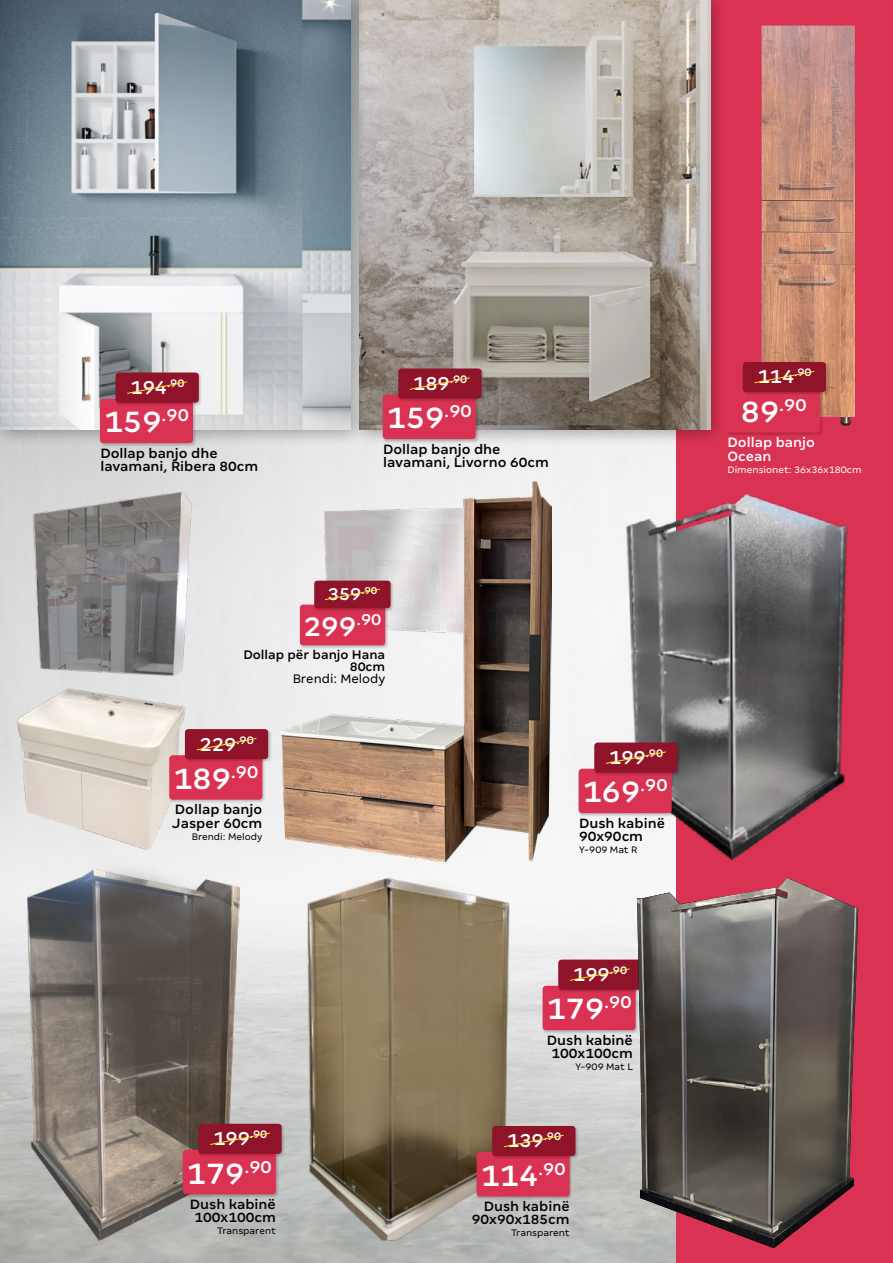
<style>
.page{position:relative;width:893px;height:1263px;background:#fff}
.page>*{position:absolute;margin:0;border:0;box-sizing:border-box;transform-origin:0 0}
.t1{font:500 33px "Margem";color:#fff}
.t2{font:500 30.3px "Margem";color:#fff}
.t3{font:500 21px "Margem";color:#fff}
.t4{font:500 19.2px "Margem";color:#fff}
.t5{font:500 15px/13.5px "Margem";color:#000}
.t6{font:500 15px/13.5px "Margem";color:#000101}
.t7{font:500 15px/13.5px "Margem";color:#fff}
.t8{font:500 13.8px/12.5px "Margem";color:#000;text-align:right}
.t9{font:13.8px "Margem";color:#000}
.t10{font:10.5px "Margem";color:#000101}
.t11{font:10.5px "Margem Rounded";color:#fff}
.t12{font:10.5px "Margem";color:#000}
.t13{font:10.5px "Margem Rounded";color:#000}
.s1{font-size:33px}
</style>
<div class="page">
<svg style="left:0;top:447px;width:1px;height:816px"></svg>
<div style="left:676px;top:0;width:217px;height:1263px;background:#da3252"></div>
<div style="left:542px;top:985px;width:97px;height:48px;background:#000;opacity:.2"></div>
<div style="left:543px;top:986px;width:93px;height:44px;background:#da3252;border-radius:3px"></div>
<div style="left:558px;top:959px;width:87px;height:34px;background:#000;opacity:.2"></div>
<div style="left:558px;top:959px;width:83px;height:31px;background:#8f1329;border-radius:3px"></div>
<svg style="left:570px;top:968px;width:60px;height:13px"></svg>
<img style="left:12px;top:485px;width:189px;height:364px">
<div style="left:169px;top:755px;width:97px;height:48px;background:#000;opacity:.2"></div>
<div style="left:169px;top:755px;width:93px;height:45px;background:#da3252;border-radius:3px"></div>
<div style="left:184px;top:729px;width:87px;height:33px;background:#000;opacity:.2"></div>
<div style="left:185px;top:729px;width:83px;height:30px;background:#8f1329;border-radius:3px"></div>
<svg style="left:196px;top:738px;width:61px;height:13px"></svg>
<img style="left:279px;top:482px;width:273px;height:379px">
<div style="left:300px;top:604px;width:89px;height:44px;background:#000;opacity:.2"></div>
<div style="left:300px;top:605px;width:85px;height:40px;background:#da3252;border-radius:3px"></div>
<div style="left:314px;top:580px;width:80px;height:32px;background:#000;opacity:.2"></div>
<div style="left:314px;top:581px;width:77px;height:27px;background:#8f1329;border-radius:3px"></div>
<svg style="left:324px;top:588px;width:56px;height:12px"></svg>
<img style="left:612px;top:494px;width:236px;height:370px">
<div style="left:578px;top:768px;width:97px;height:48px;background:#000;opacity:.2"></div>
<div style="left:579px;top:769px;width:93px;height:44px;background:#da3252;border-radius:3px"></div>
<div style="left:594px;top:742px;width:87px;height:34px;background:#000;opacity:.2"></div>
<div style="left:594px;top:743px;width:83px;height:30px;background:#8f1329;border-radius:3px"></div>
<svg style="left:606px;top:751px;width:60px;height:13px"></svg>
<div style="left:349px;top:0;width:378px;height:447px;background:#000;opacity:.3"></div>
<img style="left:367px;top:0;width:343px;height:429px">
<div style="left:0;top:0;width:367px;height:447px;background:#000;opacity:.3"></div>
<img style="left:0;top:0;width:350px;height:429px">
<div style="left:382px;top:394px;width:97px;height:48px;background:#000;opacity:.2"></div>
<div style="left:383px;top:395px;width:93px;height:44px;background:#da3252;border-radius:3px"></div>
<div style="left:398px;top:368px;width:87px;height:34px;background:#000;opacity:.2"></div>
<div style="left:398px;top:368px;width:84px;height:31px;background:#8f1329;border-radius:3px"></div>
<svg style="left:410px;top:377px;width:60px;height:13px"></svg>
<div style="left:99px;top:398px;width:97px;height:48px;background:#000;opacity:.2"></div>
<div style="left:100px;top:399px;width:93px;height:44px;background:#da3252;border-radius:3px"></div>
<div style="left:115px;top:372px;width:87px;height:34px;background:#000;opacity:.2"></div>
<div style="left:116px;top:372px;width:83px;height:31px;background:#8f1329;border-radius:3px"></div>
<svg style="left:127px;top:381px;width:61px;height:13px"></svg>
<img style="left:637px;top:878px;width:221px;height:370px">
<img style="left:761px;top:26px;width:94px;height:400px">
<div style="left:727px;top:388px;width:96px;height:48px;background:#000;opacity:.2"></div>
<div style="left:727px;top:388px;width:93px;height:45px;background:#da3252;border-radius:3px"></div>
<div style="left:742px;top:362px;width:87px;height:33px;background:#000;opacity:.2"></div>
<div style="left:743px;top:362px;width:83px;height:30px;background:#8f1329;border-radius:3px"></div>
<svg style="left:754px;top:371px;width:61px;height:13px"></svg>
<img style="left:300px;top:871px;width:225px;height:371px">
<div style="left:476px;top:1152px;width:97px;height:48px;background:#000;opacity:.2"></div>
<div style="left:477px;top:1152px;width:93px;height:44px;background:#da3252;border-radius:3px"></div>
<div style="left:492px;top:1125px;width:87px;height:34px;background:#000;opacity:.2"></div>
<div style="left:492px;top:1126px;width:83px;height:30px;background:#8f1329;border-radius:3px"></div>
<svg style="left:503px;top:1134px;width:61px;height:14px"></svg>
<img style="left:27px;top:857px;width:212px;height:384px">
<div style="left:182px;top:1149px;width:97px;height:48px;background:#000;opacity:.2"></div>
<div style="left:183px;top:1150px;width:93px;height:44px;background:#da3252;border-radius:3px"></div>
<div style="left:198px;top:1123px;width:87px;height:34px;background:#000;opacity:.2"></div>
<div style="left:198px;top:1124px;width:84px;height:30px;background:#8f1329;border-radius:3px"></div>
<svg style="left:210px;top:1132px;width:60px;height:13px"></svg>
<h3 class="t3" style="left:130px;top:375px;width:55px">194<sup>.90</sup></h3>
<h3 class="t3" style="left:413px;top:371px;width:55px">189<sup>.90</sup></h3>
<h1 class="t1" style="left:104px;top:402px;width:86px">159<sup>.90</sup></h1>
<h1 class="t1" style="left:387px;top:398px;width:86px">159<sup>.90</sup></h1>
<p class="t5" style="left:100px;top:446px;width:159px">Dollap banjo dhe lavamani, Ribera 80cm</p>
<p class="t5" style="left:383px;top:442px;width:167px">Dollap banjo dhe lavamani, Livorno 60cm</p>
<p class="t4" style="left:328px;top:583px;width:51px">359<sup>.90</sup></p>
<h2 class="t2" style="left:304px;top:608px;width:79px">299<sup>.90</sup></h2>
<p class="t8" style="left:243px;top:648px;width:143px">Dollap për banjo Hana<br>80cm</p>
<p class="t9" style="left:293px;top:671px;width:94px">Brendi: Melody</p>
<h3 class="t3" style="left:200px;top:731px;width:55px">229<sup>.90</sup></h3>
<h1 class="t1" style="left:173px;top:759px;width:86px">189<sup>.90</sup></h1>
<p class="t6" style="left:172px;top:802px;width:92px">Dollap banjo<br>Jasper 60cm</p>
<p class="t10" style="left:192px;top:830px;width:72px">Brendi: Melody</p>
<h3 class="t3" style="left:213px;top:1126px;width:55px">199<sup>.90</sup></h3>
<h1 class="t1" style="left:187px;top:1153px;width:86px">179<sup>.90</sup></h1>
<p class="t6" style="left:190px;top:1197px;width:87px;text-align:center">Dush kabinë<br>100x100cm</p>
<p class="t10" style="left:217px;top:1225px;width:60px">Transparent</p>
<h3 class="t3" style="left:609px;top:745px;width:55px">199<sup>.90</sup></h3>
<h1 class="t1" style="left:583px;top:772px;width:86px">169<sup>.90</sup></h1>
<p class="t5" style="left:579px;top:816px;width:87px">Dush kabinë<br>90x90cm</p>
<p class="t13" style="left:579px;top:844px;width:60px">Y-909 Mat R</p>
<h3 class="t3" style="left:573px;top:962px;width:55px">199<sup>.90</sup></h3>
<h1 class="t1" style="left:547px;top:989px;width:86px">179<sup>.90</sup></h1>
<p class="t5" style="left:547px;top:1033px;width:87px;text-align:center">Dush kabinë<br>100x100cm</p>
<p class="t12" style="left:575px;top:1061px;width:59px">Y-909 Mat L</p>
<h3 class="t3" style="left:507px;top:1128px;width:55px">139<sup>.90</sup></h3>
<h1 class="t1" style="left:481px;top:1156px;width:86px">114<sup>.90</sup></h1>
<p class="t6" style="left:472px;top:1199px;width:99px;text-align:right">Dush kabinë<br>90x90x185cm</p>
<p class="t10" style="left:511px;top:1227px;width:60px">Transparent</p>
<h3 class="t3" style="left:758px;top:364px;width:55px">114<sup>.90</sup></h3>
<p class="t4" style="left:741px;top:393px;width:67px"><span class="s1">89</span>.90</p>
<p class="t7" style="left:728px;top:435px;width:89px">Dollap banjo<br>Ocean</p>
<p class="t11" style="left:728px;top:463px;width:136px">Dimensionet: 36x36x180cm</p>
</div>
